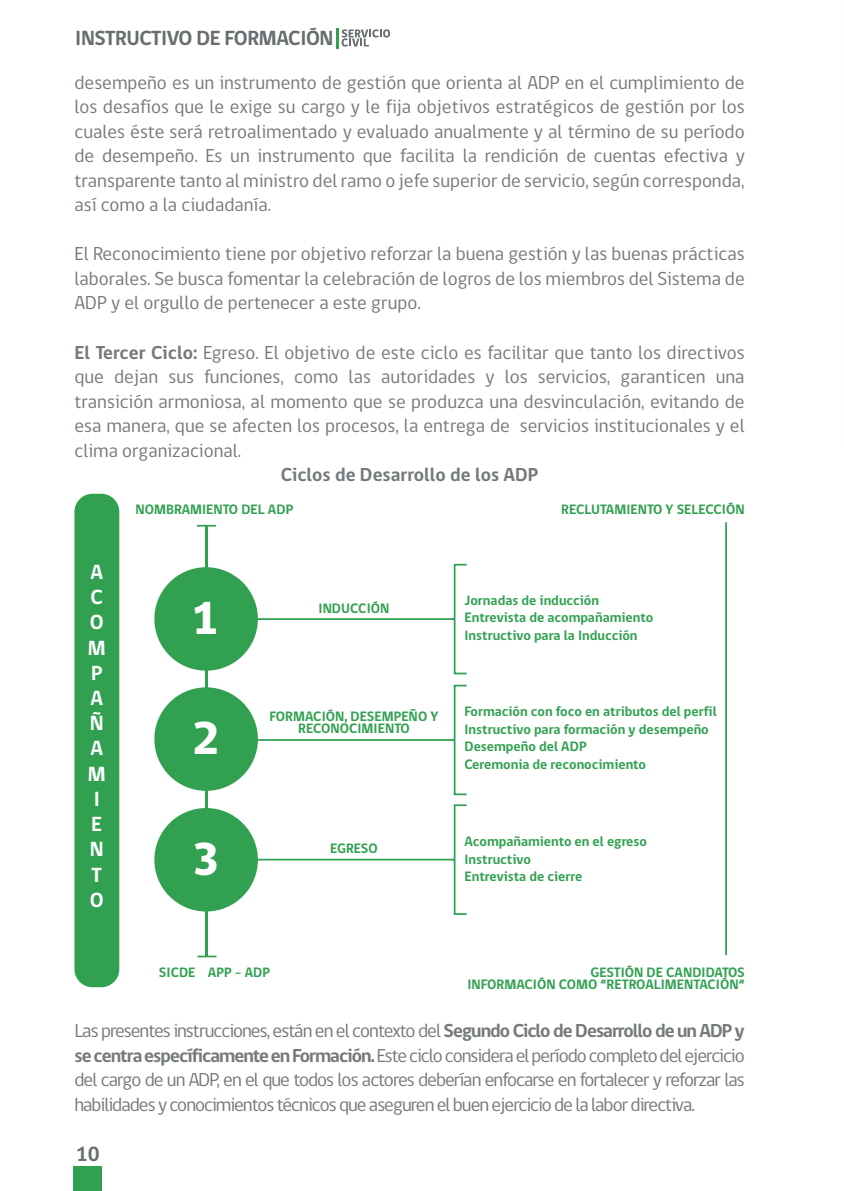
<style>
.page{position:relative;width:844px;height:1191px;background:#fff}
.page>*{position:absolute;margin:0;border:0;box-sizing:border-box;transform-origin:0 0}
.t1{font:800 47.25px "gob CL";color:#fff}
.t2{font:700 21px "gob CL";letter-spacing:-.02em;color:#686e70}
.t3{font:700 21px/25.2px "gob CL";color:#fff}
.t4{font:700 21px "gob CL";color:#686f70}
.t5{font:19.25px/24.5px "gob CL";color:#74797b;text-align:justify}
.t6{font:700 19.25px "gob CL";color:#74797b}
.t7{font:700 14px/17.5px "gob CL";color:#31a151}
.s1{font-weight:700}
</style>
<div class="page">
<div style="left:74px;top:1166px;width:28px;height:25px;background:#31a151"></div>
<hr style="left:336px;top:28px;width:3px;height:20px;background:#31a151">
<svg style="left:341px;top:29px;width:49px;height:18px"></svg>
<div style="left:74px;top:494px;width:45px;height:493px;background:#31a151;border-radius:18px"></div>
<div style="left:154px;top:567px;width:104px;height:103px;background:#31a151;border-radius:50%"></div>
<div style="left:154px;top:687px;width:104px;height:104px;background:#31a151;border-radius:50%"></div>
<div style="left:154px;top:808px;width:104px;height:103px;background:#31a151;border-radius:50%"></div>
<svg style="left:195px;top:524px;width:272px;height:434px"></svg>
<hr style="left:725px;top:522px;width:1px;height:433px;background:#31a151">
<p class="t2" style="left:75px;top:23px;width:260px">INSTRUCTIVO DE FORMACIÓN</p>
<p class="t5" style="left:74px;top:71px;width:671px">desempeño es un instrumento de gestión que orienta al ADP en el cumplimiento de los desafíos que le exige su cargo y le fija objetivos estratégicos de gestión por los cuales éste será retroalimentado y evaluado anualmente y al término de su período de desempeño. Es un instrumento que facilita la rendición de cuentas efectiva y transparente tanto al ministro del ramo o jefe superior de servicio, según corresponda, así como a la ciudadanía.</p>
<p class="t5" style="left:74px;top:242px;width:671px">El Reconocimiento tiene por objetivo reforzar la buena gestión y las buenas prácticas laborales. Se busca fomentar la celebración de logros de los miembros del Sistema de ADP y el orgullo de pertenecer a este grupo.</p>
<p class="t5" style="left:74px;top:340px;width:671px"><span class="s1">El Tercer Ciclo:</span> Egreso. El objetivo de este ciclo es facilitar que tanto los directivos que dejan sus funciones, como las autoridades y los servicios, garanticen una transición armoniosa, al momento que se produzca una desvinculación, evitando de esa manera, que se afecten los procesos, la entrega de servicios institucionales y el clima organizacional.</p>
<p class="t6" style="left:281px;top:461px;width:259px">Ciclos de Desarrollo de los ADP</p>
<p class="t3" style="left:88px;top:560px;width:19px">A<br>C<br>O<br>M<br>P<br>A<br>Ñ<br>A<br>M<br>I<br>E<br>N<br>T<br>O</p>
<p class="t7" style="left:135px;top:501px;width:159px">NOMBRAMIENTO DEL ADP</p>
<p class="t7" style="left:561px;top:501px;width:185px">RECLUTAMIENTO Y SELECCIÓN</p>
<h1 class="t1" style="left:191px;top:585px;width:29px">1</h1>
<h1 class="t1" style="left:192px;top:705px;width:29px">2</h1>
<h1 class="t1" style="left:192px;top:827px;width:29px">3</h1>
<p class="t7" style="left:318px;top:600px;width:72px">INDUCCIÓN</p>
<p class="t7" style="left:464px;top:591px;width:190px">Jornadas de inducción<br>Entrevista de acompañamiento<br>Instructivo para la Inducción</p>
<p class="t7" style="left:269px;top:710px;width:170px;line-height:12.2px;text-align:center">FORMACIÓN, DESEMPEÑO Y<br>RECONOCIMIENTO</p>
<p class="t7" style="left:464px;top:703px;width:254px">Formación con foco en atributos del perfil<br>Instructivo para formación y desempeño<br>Desempeño del ADP<br>Ceremonia de reconocimiento</p>
<p class="t7" style="left:330px;top:840px;width:49px">EGRESO</p>
<p class="t7" style="left:464px;top:833px;width:184px">Acompañamiento en el egreso<br>Instructivo<br>Entrevista de cierre</p>
<p class="t7" style="left:159px;top:964px;width:112px">SICDE APP - ADP</p>
<p class="t7" style="left:467px;top:966px;width:279px;line-height:12.2px;text-align:right">GESTIÓN DE CANDIDATOS<br>INFORMACIÓN COMO “RETROALIMENTACIÓN“</p>
<p class="t5" style="left:74px;top:1019px;width:671px">Las presentes instrucciones, están en el contexto del <span class="s1">Segundo Ciclo de Desarrollo de un ADP y se centra específicamente en Formación.</span> Este ciclo considera el período completo del ejercicio del cargo de un ADP, en el que todos los actores deberían enfocarse en fortalecer y reforzar las habilidades y conocimientos técnicos que aseguren el buen ejercicio de la labor directiva.</p>
<p class="t4" style="left:76px;top:1139px;width:26px">10</p>
</div>
